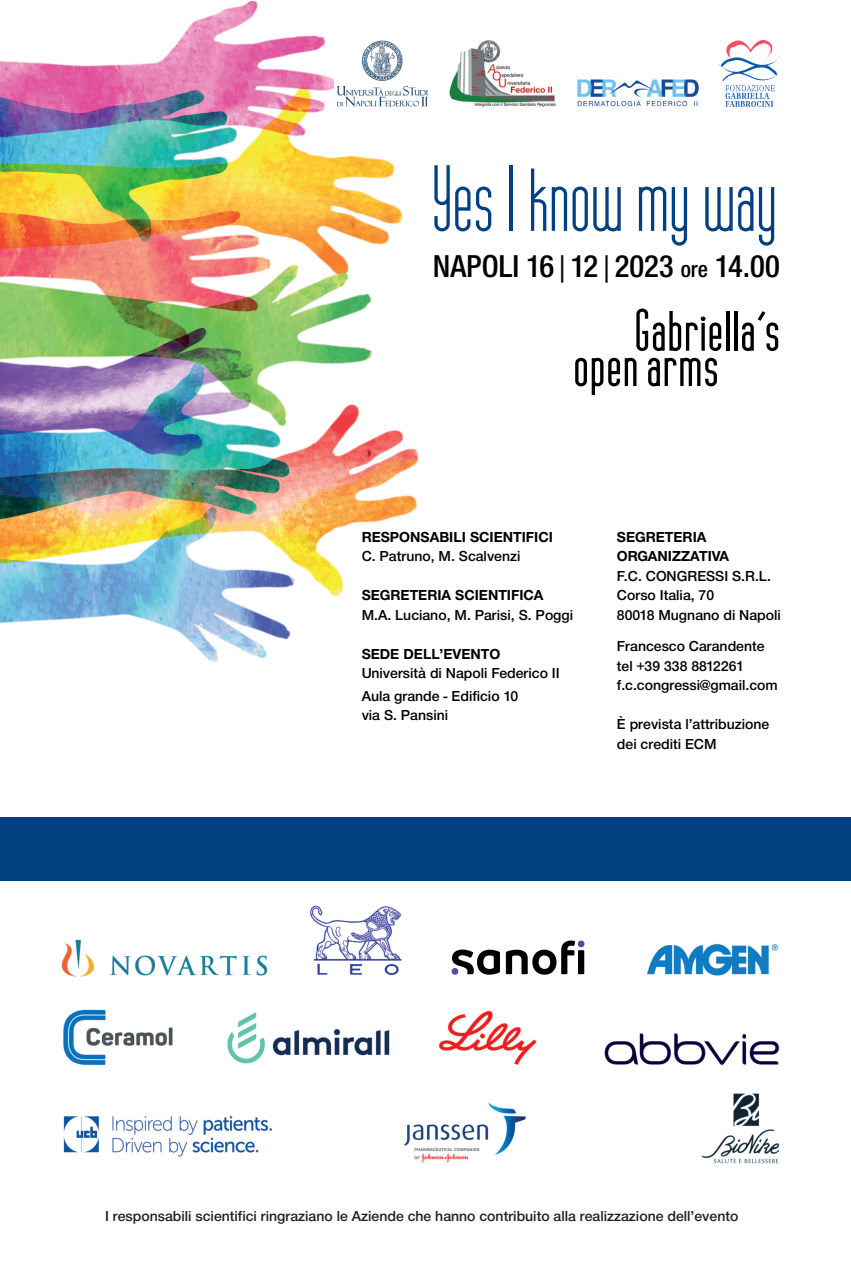
<style>
.page{position:relative;width:851px;height:1276px;background:#fff}
.page>*{position:absolute;margin:0;border:0;box-sizing:border-box;transform-origin:0 0}
.t1{font:79.8px "Vertigo Plus FLF";color:#014081}
.t2{font:700 50.85px "Vertigo Plus FLF";color:#000001;scale:1.05 1}
.t3{font:32.7px "NH67";color:#000001}
.t4{font:15px/19.5px "NH65";color:#000001}
.t5{font:15px "NH65";color:#231f20}
.t6{font:15px/19.5px "NH75";color:#000001}
.s1{font-size:23.7px}
</style>
<div class="page">
<img style="left:0;top:2px;width:417px;height:659px">
<div style="left:0;top:816px;width:850px;height:64px;background:#014081"></div>
<img style="left:310px;top:905px;width:92px;height:71px">
<svg style="left:452px;top:949px;width:48px;height:25px"></svg>
<div style="left:578px;top:950px;width:6px;height:24px;background:#000001"></div>
<svg style="left:506px;top:940px;width:69px;height:34px"></svg>
<div style="left:451px;top:968px;width:7px;height:6px;background:#554c9f;border-radius:50%"></div>
<div style="left:577px;top:940px;width:7px;height:7px;background:#554c9f;border-radius:50%"></div>
<img style="left:61px;top:939px;width:207px;height:38px">
<img style="left:646px;top:944px;width:133px;height:32px">
<img style="left:701px;top:1093px;width:79px;height:71px">
<img style="left:404px;top:1102px;width:122px;height:61px">
<img style="left:63px;top:1116px;width:209px;height:40px">
<img style="left:63px;top:1009px;width:110px;height:57px">
<img style="left:439px;top:1010px;width:98px;height:55px">
<img style="left:604px;top:1033px;width:176px;height:32px">
<img style="left:227px;top:1012px;width:163px;height:52px">
<img style="left:718px;top:40px;width:64px;height:67px">
<img style="left:334px;top:41px;width:94px;height:67px">
<img style="left:449px;top:40px;width:107px;height:67px">
<img style="left:577px;top:79px;width:122px;height:28px">
<h1 class="t1" style="left:431px;top:153px;width:346px">Yes I know my way</h1>
<h3 class="t3" style="left:433px;top:255px;width:348px">NAPOLI 16|12|2023 <span class="s1">ore</span> 14.00</h3>
<h2 class="t2" style="left:634px;top:299px;width:141px">Gabriella’s</h2>
<h2 class="t2" style="left:572px;top:334px;width:141px">openarms</h2>
<p class="t6" style="left:361px;top:528px;width:193px">RESPONSABILI SCIENTIFICI</p>
<p class="t4" style="left:361px;top:548px;width:160px">C. Patruno, M. Scalvenzi</p>
<p class="t6" style="left:361px;top:587px;width:183px">SEGRETERIA SCIENTIFICA</p>
<p class="t4" style="left:361px;top:606px;width:213px">M.A. Luciano, M. Parisi, S. Poggi</p>
<p class="t6" style="left:361px;top:645px;width:140px">SEDE DELL’EVENTO</p>
<p class="t4" style="left:361px;top:663px;width:199px;line-height:22.5px">Università di Napoli Federico II<br>Aula grande - Edificio 10</p>
<p class="t4" style="left:361px;top:707px;width:88px">via S. Pansini</p>
<p class="t6" style="left:617px;top:528px;width:114px">SEGRETERIA<br>ORGANIZZATIVA</p>
<p class="t4" style="left:617px;top:567px;width:165px">F.C. CONGRESSI S.R.L.<br>Corso Italia, 70<br>80018 Mugnano di Napoli</p>
<p class="t4" style="left:617px;top:638px;width:162px">Francesco Carandente tel +39 338 8812261 f.c.congressi@gmail.com</p>
<p class="t4" style="left:617px;top:716px;width:154px">È prevista l’attribuzione dei crediti ECM</p>
<p class="t5" style="left:105px;top:1210px;width:634px">I responsabili scientifici ringraziano le Aziende che hanno contribuito alla realizzazione dell’evento</p>
</div>
